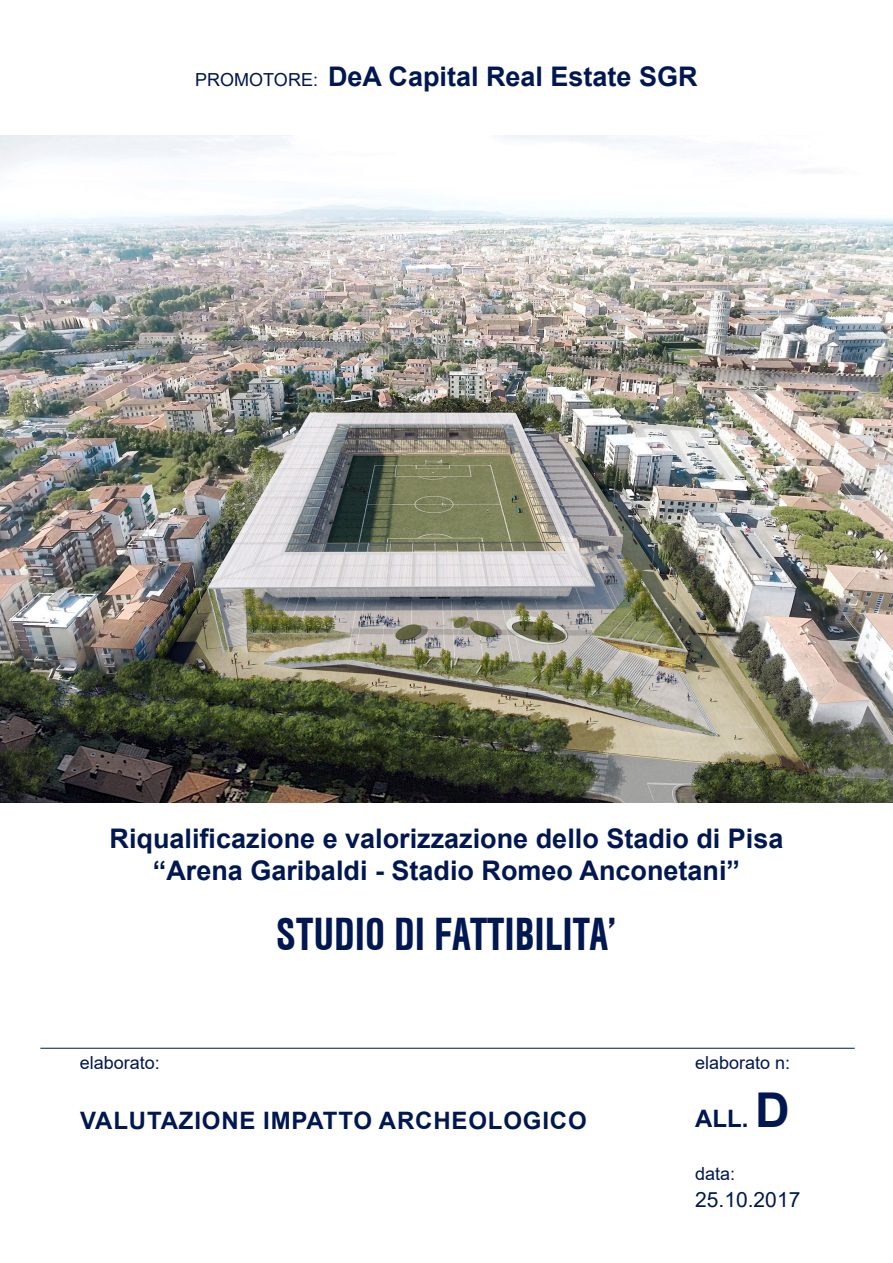
<style>
.page{position:relative;width:893px;height:1263px;background:#fff}
.page>*{position:absolute;margin:0;border:0;box-sizing:border-box;transform-origin:0 0}
.t1{font:700 48px "Nimbus Sans Becker T Con";color:#001751}
.t2{font:700 27px/32.4px "Arial";color:#001751;text-align:center}
.t3{font:700 24px "Arial";letter-spacing:.035em;color:#001751}
.t4{font:21px "Arial";color:#001751}
.t5{font:18px "Arial";color:#001751}
.s1{font-weight:400;font-size:18px}
.s2{font-size:48px}
</style>
<div class="page">
<img style="left:0;top:135px;width:893px;height:668px">
<hr style="left:40px;top:1048px;width:815px;height:1px;background:#001751">
<p class="t2" style="left:195px;top:60px;width:504px"><span class="s1">PROMOTORE:</span> DeA Capital Real Estate SGR</p>
<p class="t2" style="left:110px;top:822px;width:675px">Riqualificazione e valorizzazione dello Stadio di Pisa “Arena Garibaldi - Stadio Romeo Anconetani”</p>
<h1 class="t1" style="left:277px;top:908px;width:341px">STUDIO DI FATTIBILITA’</h1>
<p class="t5" style="left:80px;top:1050px;width:82px">elaborato:</p>
<p class="t5" style="left:695px;top:1050px;width:97px">elaborato n:</p>
<p class="t3" style="left:695px;top:1101px;width:96px">ALL. <span class="s2">D</span></p>
<p class="t3" style="left:80px;top:1103px;width:508px">VALUTAZIONE IMPATTO ARCHEOLOGICO</p>
<p class="t5" style="left:695px;top:1162px;width:42px">data:</p>
<p class="t4" style="left:695px;top:1185px;width:107px">25.10.2017</p>
</div>
